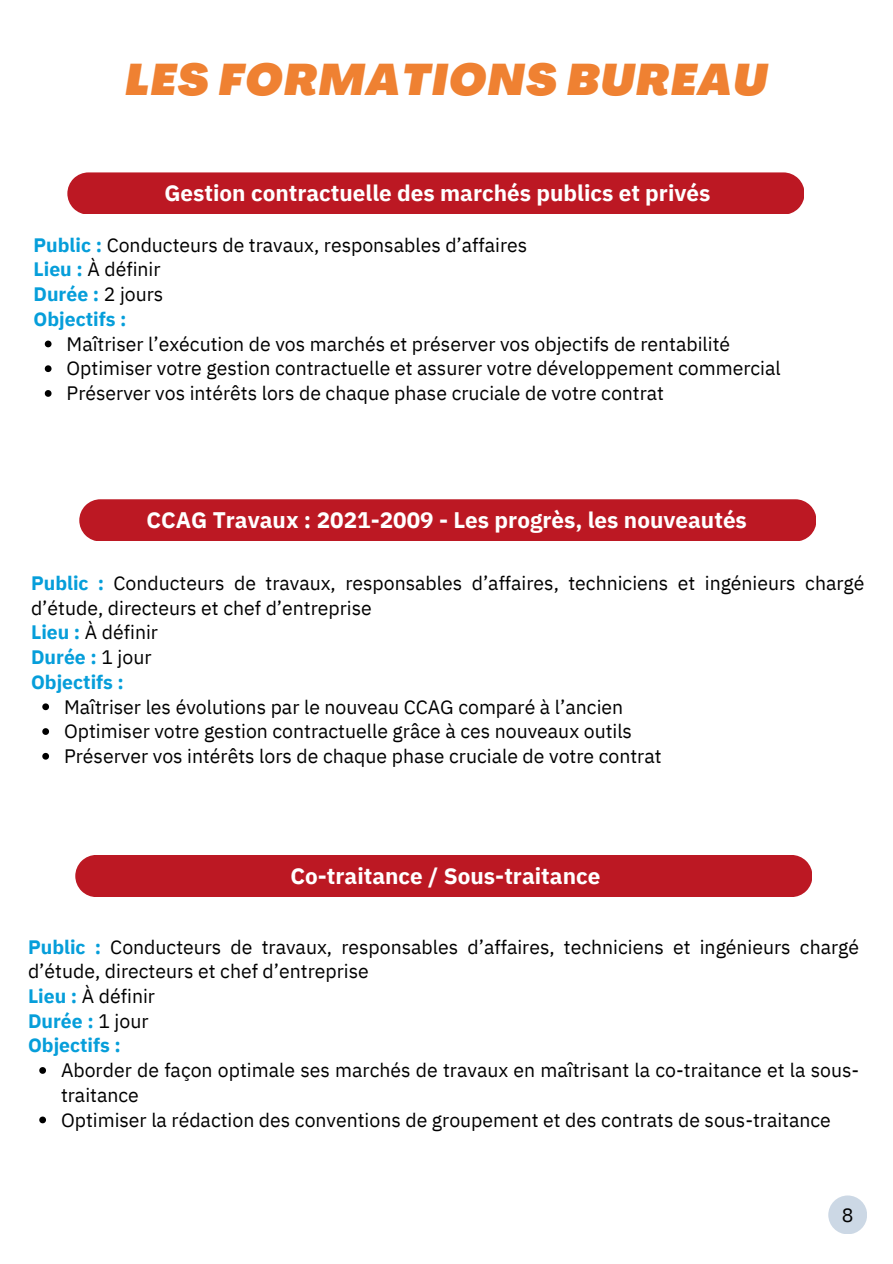
<style>
.page{position:relative;width:893px;height:1264px;background:#fff}
.page>*{position:absolute;margin:0;border:0;box-sizing:border-box;transform-origin:0 0}
.t1{font:italic 900 43.5px "Agrandir";letter-spacing:.035em;color:#ef8132}
.t2{font:700 22.5px "IBM Plex Sans";color:#fff}
.t3{font:19.5px "IBM Plex Sans";color:#000}
.t4{font:19.35px/24.8px "IBM Plex Sans";color:#000}
.s1{font-weight:700;color:#069eda}
</style>
<div class="page">
<div style="left:79px;top:499px;width:736px;height:42px;background:#bc1823"></div>
<svg style="left:42px;top:703px;width:7px;height:7px"></svg>
<svg style="left:42px;top:728px;width:7px;height:7px"></svg>
<svg style="left:42px;top:753px;width:7px;height:6px"></svg>
<div style="left:75px;top:855px;width:736px;height:41px;background:#bc1823"></div>
<svg style="left:39px;top:1067px;width:7px;height:6px"></svg>
<svg style="left:39px;top:1116px;width:7px;height:7px"></svg>
<div style="left:828px;top:1195px;width:39px;height:39px;background:#ccd8e5;border-radius:50%"></div>
<div style="left:67px;top:172px;width:736px;height:42px;background:#bc1823"></div>
<svg style="left:45px;top:340px;width:7px;height:7px"></svg>
<svg style="left:45px;top:365px;width:7px;height:7px"></svg>
<svg style="left:45px;top:390px;width:7px;height:7px"></svg>
<h1 class="t1" style="left:125px;top:62px;width:643px">LES FORMATIONS BUREAU</h1>
<p class="t2" style="left:164px;top:178px;width:547px">Gestion contractuelle des marchés publics et privés</p>
<p class="t4" style="left:34px;top:232px;width:495px"><span class="s1">Public :</span> Conducteurs de travaux, responsables d’affaires<br><span class="s1">Lieu :</span> À définir<br><span class="s1">Durée :</span> 2 jours<br><span class="s1">Objectifs :</span></p>
<p class="t4" style="left:67px;top:331px;width:715px">Maîtriser l’exécution de vos marchés et préserver vos objectifs de rentabilité<br>Optimiser votre gestion contractuelle et assurer votre développement commercial<br>Préserver vos intérêts lors de chaque phase cruciale de votre contrat</p>
<p class="t2" style="left:146px;top:505px;width:602px">CCAG Travaux : 2021-2009 - Les progrès, les nouveautés</p>
<p class="t4" style="left:31px;top:570px;width:834px"><span class="s1">Public :</span> Conducteurs de travaux, responsables d’affaires, techniciens et ingénieurs chargé d’étude, directeurs et chef d’entreprise<br><span class="s1">Lieu :</span> À définir<br><span class="s1">Durée :</span> 1 jour<br><span class="s1">Objectifs :</span></p>
<p class="t4" style="left:64px;top:694px;width:599px">Maîtriser les évolutions par le nouveau CCAG comparé à l’ancien<br>Optimiser votre gestion contractuelle grâce à ces nouveaux outils<br>Préserver vos intérêts lors de chaque phase cruciale de votre contrat</p>
<p class="t2" style="left:290px;top:860px;width:311px">Co-traitance / Sous-traitance</p>
<p class="t4" style="left:28px;top:933px;width:832px"><span class="s1">Public :</span> Conducteurs de travaux, responsables d’affaires, techniciens et ingénieurs chargé d’étude, directeurs et chef d’entreprise<br><span class="s1">Lieu :</span> À définir<br><span class="s1">Durée :</span> 1 jour<br><span class="s1">Objectifs :</span></p>
<p class="t4" style="left:61px;top:1057px;width:799px">Aborder de façon optimale ses marchés de travaux en maîtrisant la co-traitance et la sous&shy;traitance<br>Optimiser la rédaction des conventions de groupement et des contrats de sous-traitance</p>
<p class="t3" style="left:841px;top:1201px;width:13px">8</p>
</div>
